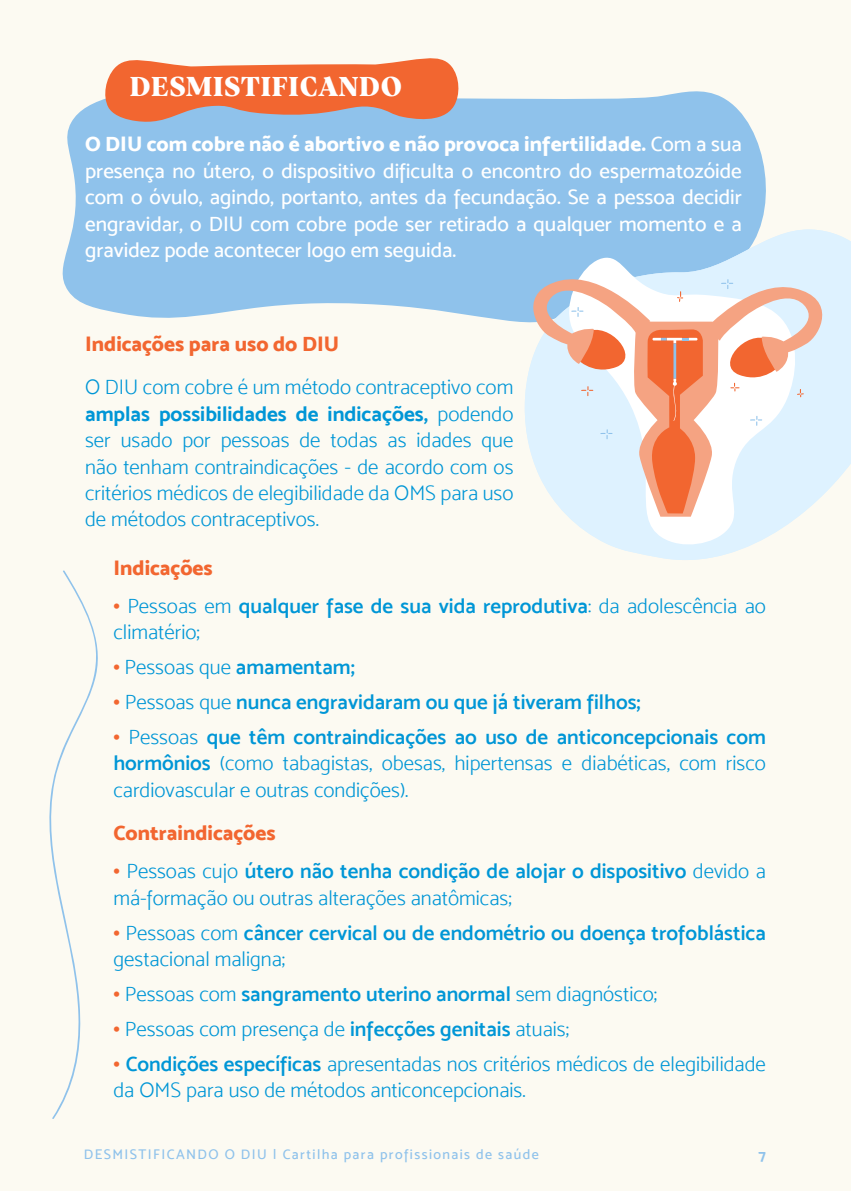
<style>
.page{position:relative;width:851px;height:1191px;background:#fff}
.page>*{position:absolute;margin:0;border:0;box-sizing:border-box;transform-origin:0 0}
.t1{font:800 28px "TRY Vesterbro";color:#fff}
.t2{font:21px/26.4px "Mosk Light 300";color:#0096d6}
.t3{font:21px "Mosk Semi Bold 600";color:#0096d6}
.t4{font:21px/26.4px "Mosk Medium 500";color:#fff;text-align:justify}
.t5{font:21px "Mosk Extra Bold 800";color:#fff}
.t6{font:21px "Mosk Extra Bold 800";color:#f26630}
.t7{font:21px "Mosk Bold 700";color:#0096d6}
.t8{font:16px "Mosk Bold 700";color:#8fc2eb}
.t9{font:14px "Mosk Medium 500";letter-spacing:.1em;color:#8fc2eb}
.s1{font-family:"Mosk Medium 500"}
.s2{font-family:"Mosk Light 300"}
.s3{font-family:"Mosk Ultra Bold 900";color:#f26630}
.s4{font-family:"Mosk Semi Bold 600"}
</style>
<div class="page">
<div style="left:0;top:0;width:850px;height:1191px;background:#fcfaf2"></div>
<svg style="left:49px;top:570px;width:49px;height:549px"></svg>
<svg style="left:62px;top:91px;width:704px;height:231px;background:#98c6eb"></svg>
<svg style="left:102px;top:58px;width:358px;height:68px;background:#df8666"></svg>
<svg style="left:524px;top:229px;width:326px;height:331px"></svg>
<svg style="left:567px;top:256px;width:233px;height:294px;fill:#def2ff"></svg>
<svg style="left:517px;top:270px;width:320px;height:247px"></svg>
<h1 class="t1" style="left:129px;top:68px;width:274px">DESMISTIFICANDO</h1>
<p class="t5" style="left:85px;top:131px;width:658px">O DIU com cobre não é abortivo e não provoca infertilidade. <span class="s1">Com a sua</span></p>
<p class="t4" style="left:85px;top:157px;width:658px">presença no útero, o dispositivo dificulta o encontro do espermatozóide com o óvulo, agindo, portanto, antes da fecundação. Se a pessoa decidir engravidar, o DIU com cobre pode ser retirado a qualquer momento e a gravidez pode acontecer logo em seguida.</p>
<p class="t6" style="left:85px;top:331px;width:255px">Indicações para uso do DIU</p>
<p class="t2" style="left:85px;top:374px;width:430px">O DIU com cobre é um método contraceptivo com</p>
<p class="t7" style="left:85px;top:401px;width:430px">amplas possibilidades de indicações, <span class="s2">podendo</span></p>
<p class="t2" style="left:85px;top:427px;width:430px;text-align:justify">ser usado por pessoas de todas as idades que não tenham contraindicações - de acordo com os critérios médicos de elegibilidade da OMS para uso de métodos contraceptivos.</p>
<p class="t6" style="left:113px;top:554px;width:101px">Indicações</p>
<p class="t3" style="left:113px;top:593px;width:653px"><span class="s3">•</span> <span class="s2">Pessoas em</span> qualquer fase de sua vida reprodutiva<span class="s2">: da adolescência ao</span></p>
<p class="t2" style="left:113px;top:618px;width:88px">climatério;</p>
<p class="t2" style="left:113px;top:653px;width:243px"><span class="s3">•</span> Pessoas que <span class="s4">amamentam;</span></p>
<p class="t3" style="left:113px;top:689px;width:528px"><span class="s3">•</span> <span class="s2">Pessoas que</span> nunca engravidaram ou que já tiveram filhos;</p>
<p class="t3" style="left:113px;top:724px;width:654px"><span class="s3">•</span> <span class="s2">Pessoas</span> que têm contraindicações ao uso de anticoncepcionais com</p>
<p class="t2" style="left:113px;top:750px;width:653px"><span class="s4">hormônios</span> (como tabagistas, obesas, hipertensas e diabéticas, com risco cardiovascular e outras condições).</p>
<p class="t6" style="left:113px;top:820px;width:164px">Contraindicações</p>
<p class="t3" style="left:113px;top:858px;width:653px"><span class="s3">•</span> <span class="s2">Pessoas cujo</span> útero não tenha condição de alojar o dispositivo <span class="s2">devido a</span></p>
<p class="t2" style="left:113px;top:884px;width:400px">má-formação ou outras alterações anatômicas;</p>
<p class="t3" style="left:113px;top:920px;width:653px"><span class="s3">•</span> <span class="s2">Pessoas com</span> câncer cervical ou de endométrio ou doença trofoblástica</p>
<p class="t2" style="left:113px;top:945px;width:173px">gestacional maligna;</p>
<p class="t2" style="left:113px;top:980px;width:545px"><span class="s3">•</span> Pessoas com <span class="s4">sangramento uterino anormal</span> sem diagnóstico;</p>
<p class="t2" style="left:113px;top:1015px;width:457px"><span class="s3">•</span> Pessoas com presença de <span class="s4">infecções genitais</span> atuais;</p>
<p class="t2" style="left:113px;top:1050px;width:654px"><span class="s3">•</span> <span class="s4">Condições específicas</span> apresentadas nos critérios médicos de elegibilidade da OMS para uso de métodos anticoncepcionais.</p>
<p class="t9" style="left:84px;top:1146px;width:456px">DESMISTIFICANDO O DIU | Cartilha para profissionais de saúde</p>
<p class="t8" style="left:758px;top:1145px;width:9px">7</p>
</div>
